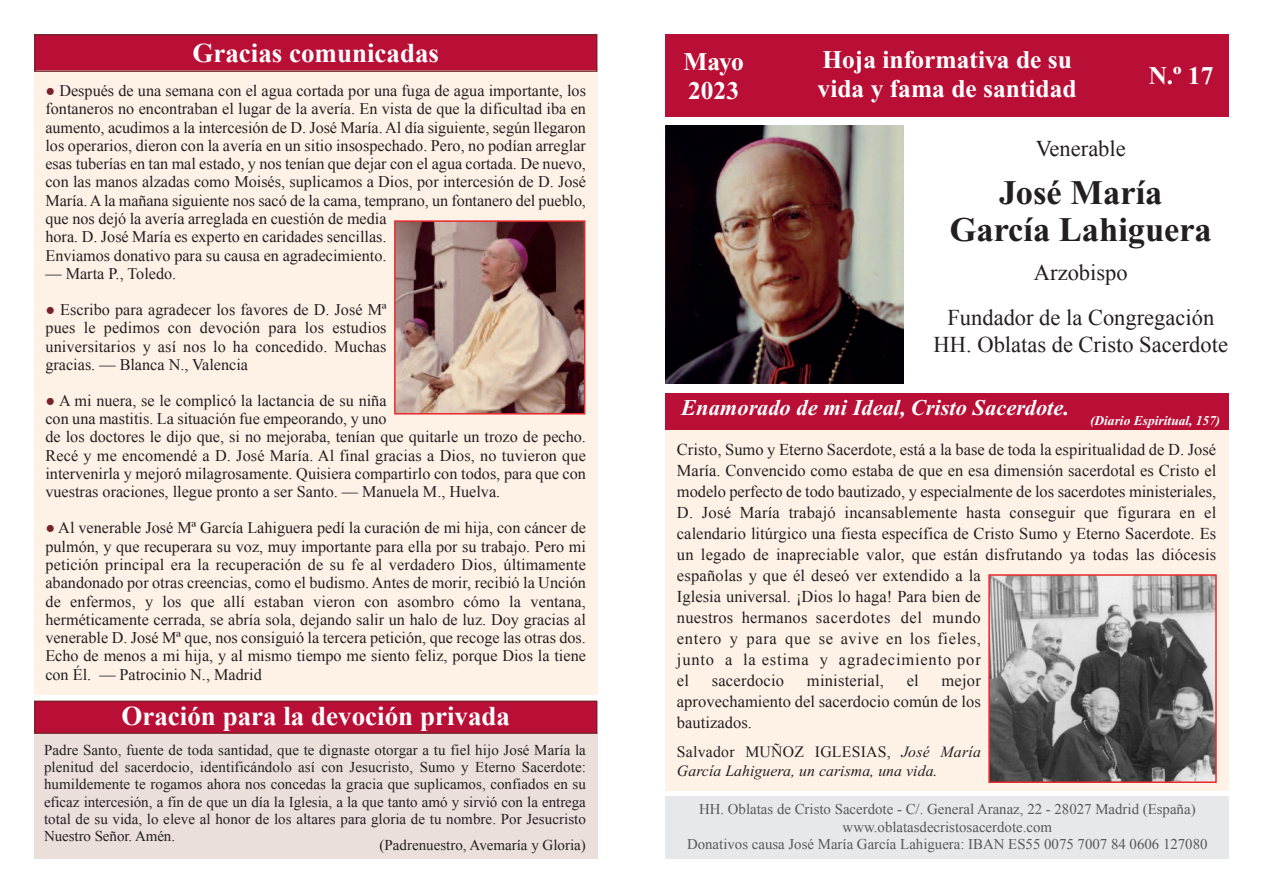
<style>
.page{position:relative;width:1263px;height:893px;background:#fff}
.page>*{position:absolute;margin:0;border:0;box-sizing:border-box;transform-origin:0 0}
.t1{font:700 34.5px/37.5px "Times New Roman";color:#231f20;text-align:center}
.t2{font:700 27px "Times New Roman";color:#fff}
.t3{font:700 25.5px/28.5px "Times New Roman";color:#fff}
.t4{font:22.5px/45px "Times New Roman";color:#231f20;text-align:center}
.t5{font:italic 700 22.5px "Times New Roman";color:#fff}
.t6{font:16.5px/21px "Times New Roman";color:#231f20}
.t7{font:16.2px/18.3px "Times New Roman";color:#231f20}
.t8{font:italic 15.75px/19.5px "Times New Roman";letter-spacing:.005em;color:#231f20}
.t9{font:15px/17.2px "Times New Roman";color:#231f20;text-align:justify}
.t10{font:14.85px/17.2px "Times New Roman";color:#57585a;text-align:center}
.t11{font:italic 700 13.5px "Times New Roman";color:#fff}
.s1{color:#79222b}
.s2{font-style:normal}
</style>
<div class="page">
<div style="left:34px;top:733px;width:563px;height:126px;background:#ebdfdb"></div>
<div style="left:34px;top:67px;width:563px;height:628px;background:#fef2e7"></div>
<div style="left:665px;top:429px;width:564px;height:361px;background:#fef2e7"></div>
<div style="left:665px;top:34px;width:564px;height:82px;background:#b90f36"></div>
<div style="left:665px;top:393px;width:564px;height:37px;background:#b90f36"></div>
<div style="left:36px;top:702px;width:560px;height:30px;background:#b90f36"></div>
<div style="left:34px;top:701px;width:563px;height:33px;border:2px solid #79222b"></div>
<div style="left:36px;top:36px;width:560px;height:34px;background:#b90f36"></div>
<div style="left:34px;top:34px;width:563px;height:38px;border:2px solid #79222b"></div>
<div style="left:666px;top:797px;width:563px;height:62px;background:#e7e8e9"></div>
<img style="left:665px;top:126px;width:238px;height:257px">
<img style="left:991px;top:577px;width:223px;height:203px">
<div style="left:988px;top:574px;width:229px;height:209px;border:2px solid #e9282d"></div>
<img style="left:397px;top:223px;width:185px;height:189px">
<div style="left:394px;top:220px;width:191px;height:195px;border:2px solid #e9282d"></div>
<h2 class="t2" style="left:192px;top:38px;width:248px">Gracias comunicadas</h2>
<h3 class="t3" style="left:818px;top:48px;width:261px">Hoja informativa de su vida y fama de santidad</h3>
<h3 class="t3" style="left:683px;top:50px;width:62px">Mayo<br>2023</h3>
<h3 class="t3" style="left:1149px;top:64px;width:66px">N.º 17</h3>
<p class="t7" style="left:45px;top:81px;width:542px"><span class="s1">●</span> Después de una semana con el agua cortada por una fuga de agua importante, los fontaneros no encontraban el lugar de la avería. En vista de que la dificultad iba en aumento, acudimos a la intercesión de D. José María. Al día siguiente, según llegaron los operarios, dieron con la avería en un sitio insospechado. Pero, no podían arreglar esas tuberías en tan mal estado, y nos tenían que dejar con el agua cortada. De nuevo, con las manos alzadas como Moisés, suplicamos a Dios, por intercesión de D. José María. A la mañana siguiente nos sacó de la cama, temprano, un fontanero del pueblo, que nos dejó la avería arreglada en cuestión de media<br>hora. D. José María es experto en caridades sencillas.<br>Enviamos donativo para su causa en agradecimiento.</p>
<p class="t7" style="left:45px;top:264px;width:132px">— Marta P., Toledo.</p>
<p class="t7" style="left:45px;top:300px;width:343px;text-align:justify"><span class="s1">●</span> Escribo para agradecer los favores de D. José Mª pues le pedimos con devoción para los estudios universitarios y así nos lo ha concedido. Muchas gracias. — Blanca N., Valencia</p>
<p class="t7" style="left:45px;top:391px;width:542px"><span class="s1">●</span> A mi nuera, se le complicó la lactancia de su niña<br>con una mastitis. La situación fue empeorando, y uno<br>de los doctores le dijo que, si no mejoraba, tenían que quitarle un trozo de pecho.<br>Recé y me encomendé a D. José María. Al final gracias a Dios, no tuvieron que intervenirla y mejoró milagrosamente. Quisiera compartirlo con todos, para que con vuestras oraciones, llegue pronto a ser Santo. — Manuela M., Huelva.</p>
<p class="t7" style="left:45px;top:519px;width:542px;text-align:justify"><span class="s1">●</span> Al venerable José Mª García Lahiguera pedí la curación de mi hija, con cáncer de pulmón, y que recuperara su voz, muy importante para ella por su trabajo. Pero mi petición principal era la recuperación de su fe al verdadero Dios, últimamente abandonado por otras creencias, como el budismo. Antes de morir, recibió la Unción de enfermos, y los que allí estaban vieron con asombro cómo la ventana, herméticamente cerrada, se abría sola, dejando salir un halo de luz. Doy gracias al venerable D. José Mª que, nos consiguió la tercera petición, que recoge las otras dos.<br>Echo de menos a mi hija, y al mismo tiempo me siento feliz, porque Dios la tiene con Él. — Patrocinio N., Madrid</p>
<h3 class="t4" style="left:1036px;top:126px;width:91px">Venerable</h3>
<h1 class="t1" style="left:950px;top:177px;width:264px">José María<br>García Lahiguera</h1>
<h3 class="t4" style="left:947px;top:250px;width:268px">Arzobispo<br>Fundador de la Congregación</h3>
<h3 class="t4" style="left:934px;top:322px;width:296px">HH. Oblatas de Cristo Sacerdote</h3>
<h3 class="t5" style="left:681px;top:400px;width:390px">Enamorado de mi Ideal, Cristo Sacerdote.</h3>
<p class="t11" style="left:1090px;top:416px;width:132px">(Diario Espiritual, 157)</p>
<p class="t6" style="left:677px;top:439px;width:541px">Cristo, Sumo y Eterno Sacerdote, está a la base de toda la espiritualidad de D. José María. Convencido como estaba de que en esa dimensión sacerdotal es Cristo el modelo perfecto de todo bautizado, y especialmente de los sacerdotes ministeriales, D. José María trabajó incansablemente hasta conseguir que figurara en el calendario litúrgico una fiesta específica de Cristo Sumo y Eterno Sacerdote. Es un legado de inapreciable valor, que están disfrutando ya todas las diócesis españolas y que él deseó ver extendido a la<br>Iglesia universal. ¡Dios lo haga! Para bien de<br>nuestros hermanos sacerdotes del mundo<br>entero y para que se avive en los fieles,<br>junto a la estima y agradecimiento por<br>el</p>
<p class="t6" style="left:677px;top:670px;width:305px;text-align:justify;text-indent:265px">mejor aprovechamiento del sacerdocio común de los bautizados.</p>
<p class="t8" style="left:677px;top:743px;width:305px"><span class="s2">Salvador MUÑOZ IGLESIAS,</span> José María<br>García Lahiguera, un carisma, una vida.</p>
<p class="t6" style="left:712px;top:670px;width:74px">sacerdocio</p>
<p class="t6" style="left:807px;top:670px;width:78px">ministerial,</p>
<p class="t6" style="left:907px;top:670px;width:14px">el</p>
<h2 class="t2" style="left:121px;top:701px;width:390px">Oración para la devoción privada</h2>
<p class="t9" style="left:44px;top:741px;width:543px">Padre Santo, fuente de toda santidad, que te dignaste otorgar a tu fiel hijo José María la plenitud del sacerdocio, identificándolo así con Jesucristo, Sumo y Eterno Sacerdote: humildemente te rogamos ahora nos concedas la gracia que suplicamos, confiados en su eficaz intercesión, a fin de que un día la Iglesia, a la que tanto amó y sirvió con la entrega total de su vida, lo eleve al honor de los altares para gloria de tu nombre. Por Jesucristo Nuestro Señor. Amén.</p>
<p class="t9" style="left:380px;top:836px;width:208px">(Padrenuestro, Avemaría y Gloria)</p>
<p class="t10" style="left:687px;top:801px;width:522px">HH. Oblatas de Cristo Sacerdote - C/. General Aranaz, 22 - 28027 Madrid (España) www.oblatasdecristosacerdote.com<br>Donativos causa José María García Lahiguera: IBAN ES55 0075 7007 84 0606 127080</p>
</div>
